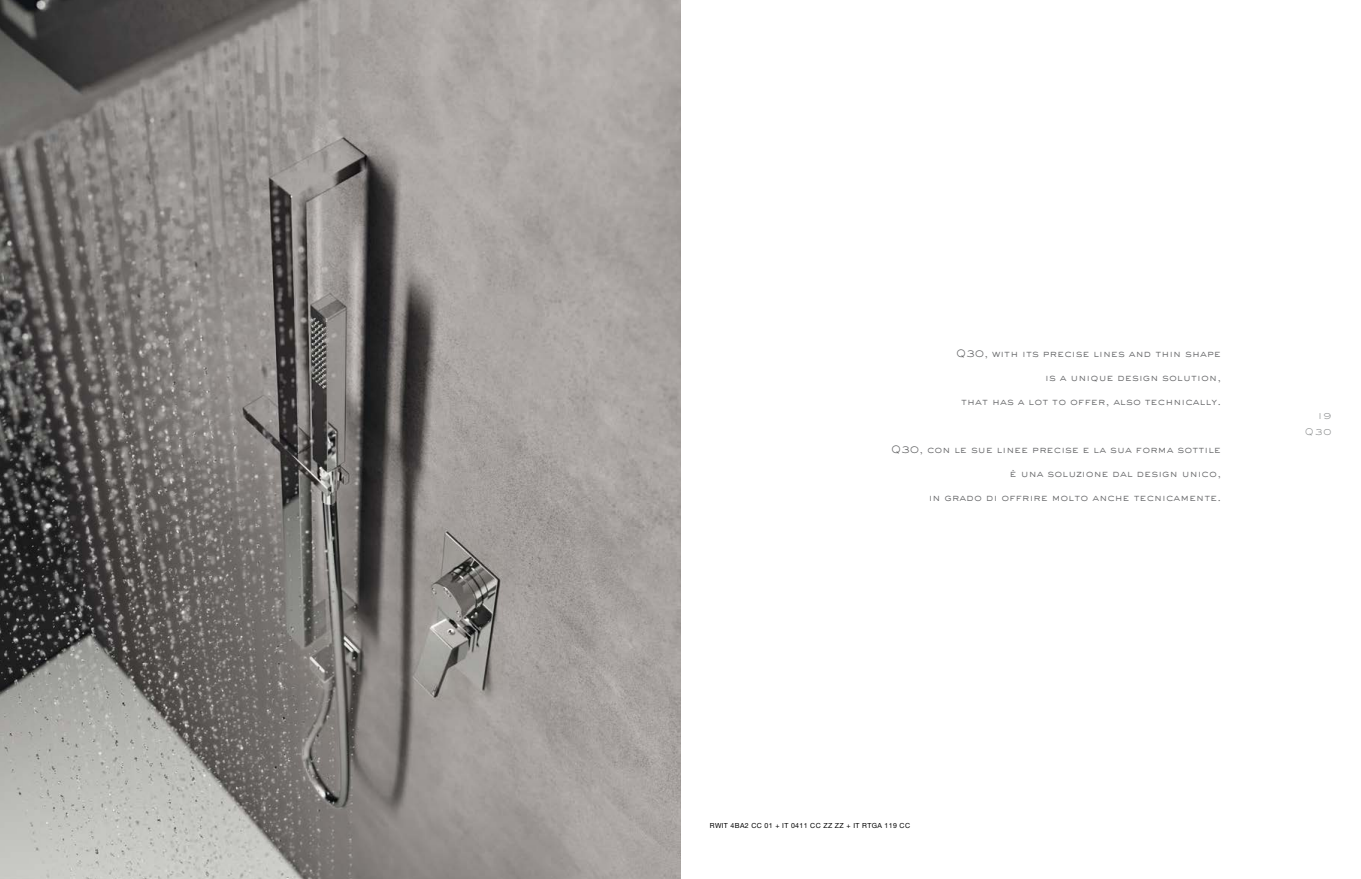
<style>
.page{position:relative;width:1361px;height:879px;background:#fff}
.page>*{position:absolute;margin:0;border:0;box-sizing:border-box;transform-origin:0 0}
.t1{font:300 10px "Sackers Gothic W01";letter-spacing:.01em;color:#646567}
.t2{font:300 9px/16px "Sackers Gothic W01";color:#919394;text-align:right}
.t3{font:7px "Helvetica Neue LT Pro";letter-spacing:.05em;color:#000}
</style>
<div class="page">
<img style="left:0;top:0;width:680px;height:879px">
<p class="t1" style="left:956px;top:349px;width:266px">Q30, with its precise lines and thin shape</p>
<p class="t1" style="left:1045px;top:373px;width:177px">is a unique design solution,</p>
<p class="t1" style="left:961px;top:397px;width:261px">that has a lot to offer, also technically.</p>
<p class="t1" style="left:891px;top:445px;width:331px">Q30, con le sue linee precise e la sua forma sottile</p>
<p class="t1" style="left:1010px;top:469px;width:213px">è una soluzione dal design unico,</p>
<p class="t1" style="left:929px;top:493px;width:294px">in grado di offrire molto anche tecnicamente.</p>
<p class="t2" style="left:1304px;top:408px;width:28px">19<br>Q30</p>
<p class="t3" style="left:710px;top:823px;width:202px">RWIT 4BA2 CC 01 + IT 0411 CC ZZ ZZ + IT RTGA 119 CC</p>
</div>
